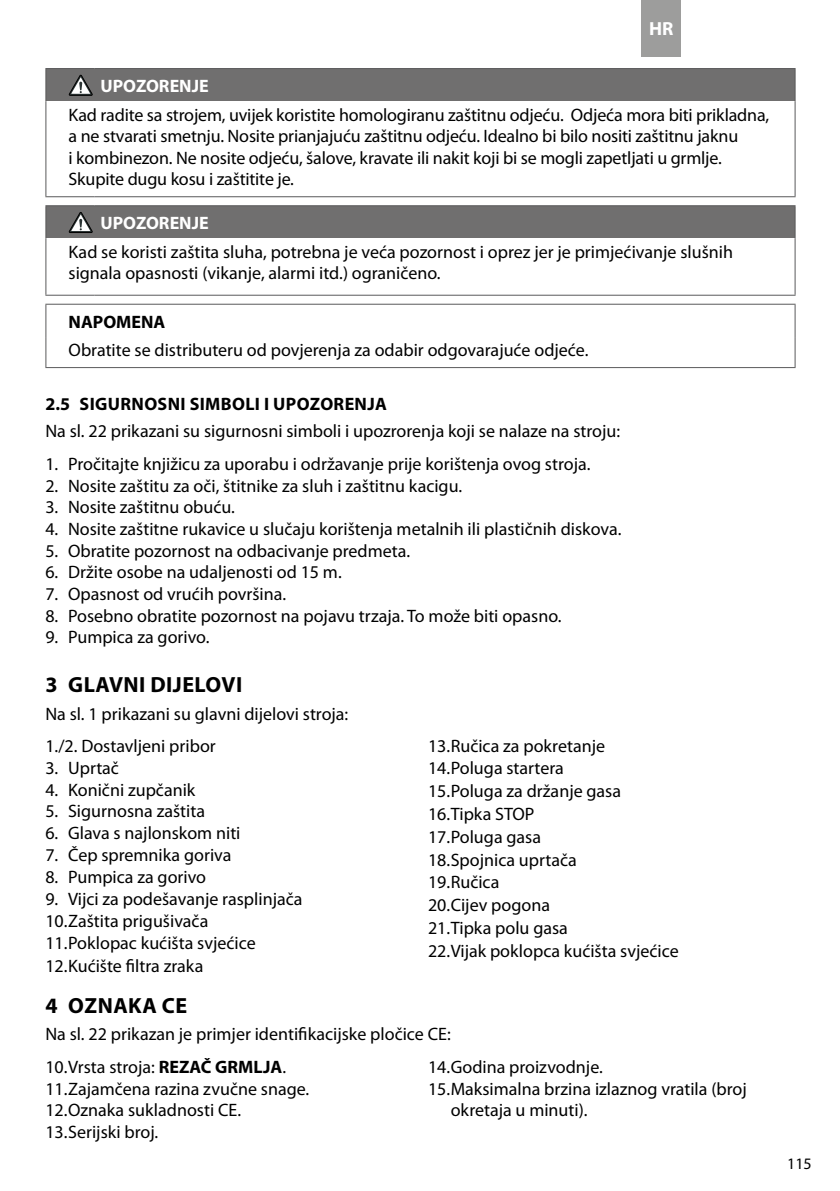
<style>
.page{position:relative;width:840px;height:1191px;background:#fff}
.page>*{position:absolute;margin:0;border:0;box-sizing:border-box;transform-origin:0 0}
.t1{font:700 22px "Myriad Pro";letter-spacing:.02em;color:#000}
.t2{font:700 19px "Myriad Pro";color:#fff}
.t3{font:18px/22.8px "Myriad Pro";color:#000}
.t4{font:700 18px "Myriad Pro";letter-spacing:.02em;color:#000}
.t5{font:700 18px "Myriad Pro";color:#fff}
.t6{font:700 18px "Myriad Pro";color:#000}
.t7{font:16px "Myriad Pro";color:#000}
.s1{font-weight:700}
</style>
<div class="page">
<div style="left:641px;top:0;width:39px;height:57px;background:#9d9d9c"></div>
<hr style="left:45px;top:68px;width:50px;height:1px;background:#5a5a5b">
<hr style="left:45px;top:69px;width:1px;height:32px;background:#5a5a5b">
<hr style="left:95px;top:68px;width:700px;height:1px;background:#5a5a5b">
<hr style="left:794px;top:69px;width:1px;height:32px;background:#5a5a5b">
<hr style="left:45px;top:101px;width:1px;height:95px;background:#5a5a5b">
<hr style="left:794px;top:101px;width:1px;height:95px;background:#5a5a5b">
<hr style="left:45px;top:196px;width:50px;height:1px;background:#5a5a5b">
<hr style="left:95px;top:196px;width:700px;height:1px;background:#5a5a5b">
<div style="left:46px;top:69px;width:748px;height:32px;background:#706f6f"></div>
<hr style="left:45px;top:205px;width:50px;height:1px;background:#5a5a5b">
<hr style="left:45px;top:206px;width:1px;height:33px;background:#5a5a5b">
<hr style="left:95px;top:205px;width:700px;height:1px;background:#5a5a5b">
<hr style="left:794px;top:206px;width:1px;height:33px;background:#5a5a5b">
<hr style="left:45px;top:239px;width:1px;height:56px;background:#5a5a5b">
<hr style="left:794px;top:239px;width:1px;height:56px;background:#5a5a5b">
<hr style="left:45px;top:295px;width:50px;height:1px;background:#5a5a5b">
<hr style="left:95px;top:295px;width:700px;height:1px;background:#5a5a5b">
<div style="left:46px;top:206px;width:748px;height:33px;background:#706f6f"></div>
<hr style="left:45px;top:304px;width:750px;height:1px;background:#5a5a5b">
<hr style="left:45px;top:305px;width:1px;height:32px;background:#5a5a5b">
<hr style="left:794px;top:305px;width:1px;height:32px;background:#5a5a5b">
<hr style="left:45px;top:337px;width:1px;height:30px;background:#5a5a5b">
<hr style="left:794px;top:337px;width:1px;height:30px;background:#5a5a5b">
<hr style="left:45px;top:367px;width:750px;height:1px;background:#5a5a5b">
<p class="t2" style="left:648px;top:17px;width:26px">HR</p>
<p class="t5" style="left:100px;top:74px;width:110px">UPOZORENJE</p>
<p class="t3" style="left:69px;top:103px;width:701px;line-height:21.6px">Kad radite sa strojem, uvijek koristite homologiranu zaštitnu odjeću. Odjeća mora biti prikladna, a ne stvarati smetnju. Nosite prianjajuću zaštitnu odjeću. Idealno bi bilo nositi zaštitnu jaknu<br>i kombinezon. Ne nosite odjeću, šalove, kravate ili nakit koji bi se mogli zapetljati u grmlje.<br>Skupite dugu kosu i zaštitite je.</p>
<p class="t5" style="left:100px;top:211px;width:110px">UPOZORENJE</p>
<p class="t3" style="left:69px;top:241px;width:665px;line-height:21.6px">Kad se koristi zaštita sluha, potrebna je veća pozornost i oprez jer je primjećivanje slušnih signala opasnosti (vikanje, alarmi itd.) ograničeno.</p>
<p class="t6" style="left:69px;top:310px;width:98px">NAPOMENA</p>
<p class="t3" style="left:69px;top:338px;width:521px">Obratite se distributeru od povjerenja za odabir odgovarajuće odjeće.</p>
<p class="t4" style="left:46px;top:392px;width:343px">2.5 SIGURNOSNI SIMBOLI I UPOZORENJA</p>
<p class="t3" style="left:45px;top:419px;width:576px">Na sl. 22 prikazani su sigurnosni simboli i upozrorenja koji se nalaze na stroju:</p>
<p class="t3" style="left:45px;top:452px;width:546px">1. Pročitajte knjižicu za uporabu i održavanje prije korištenja ovog stroja.</p>
<p class="t3" style="left:45px;top:474px;width:418px">2. Nosite zaštitu za oči, štitnike za sluh i zaštitnu kacigu.</p>
<p class="t3" style="left:45px;top:496px;width:191px">3. Nosite zaštitnu obuću.</p>
<p class="t3" style="left:45px;top:517px;width:577px">4. Nosite zaštitne rukavice u slučaju korištenja metalnih ili plastičnih diskova.</p>
<p class="t3" style="left:45px;top:539px;width:366px">5. Obratite pozornost na odbacivanje predmeta.</p>
<p class="t3" style="left:45px;top:560px;width:298px">6. Držite osobe na udaljenosti od 15 m.</p>
<p class="t3" style="left:45px;top:582px;width:242px">7. Opasnost od vrućih površina.</p>
<p class="t3" style="left:45px;top:604px;width:517px">8. Posebno obratite pozornost na pojavu trzaja. To može biti opasno.</p>
<p class="t3" style="left:45px;top:625px;width:165px">9. Pumpica za gorivo.</p>
<p class="t1" style="left:46px;top:670px;width:198px">3 GLAVNI DIJELOVI</p>
<p class="t3" style="left:45px;top:697px;width:304px;line-height:32.8px">Na sl. 1 prikazani su glavni dijelovi stroja:<br>1./2. Dostavljeni pribor</p>
<p class="t3" style="left:45px;top:756px;width:75px">3. Uprtač</p>
<p class="t3" style="left:45px;top:778px;width:151px">4. Konični zupčanik</p>
<p class="t3" style="left:45px;top:799px;width:161px">5. Sigurnosna zaštita</p>
<p class="t3" style="left:45px;top:821px;width:196px">6. Glava s najlonskom niti</p>
<p class="t3" style="left:45px;top:843px;width:187px">7. Čep spremnika goriva</p>
<p class="t3" style="left:45px;top:865px;width:162px">8. Pumpica za gorivo</p>
<p class="t3" style="left:45px;top:887px;width:258px;line-height:22.2px">9. Vijci za podešavanje rasplinjača<br>10.Zaštita prigušivača<br>11.Poklopac kućišta svjećice<br>12.Kućište filtra zraka</p>
<p class="t3" style="left:428px;top:734px;width:252px">13.Ručica za pokretanje<br>14.Poluga startera<br>15.Poluga za držanje gasa<br>16.Tipka STOP<br>17.Poluga gasa<br>18.Spojnica uprtača<br>19.Ručica<br>20.Cijev pogona<br>21.Tipka polu gasa<br>22.Vijak poklopca kućišta svjećice</p>
<p class="t1" style="left:46px;top:991px;width:143px">4 OZNAKA CE</p>
<p class="t3" style="left:45px;top:1017px;width:406px;line-height:32.8px">Na sl. 22 prikazan je primjer identifikacijske pločice CE:<br>10.Vrsta stroja: <span class="s1">REZAČ GRMLJA</span>.</p>
<p class="t3" style="left:45px;top:1077px;width:265px;line-height:21.6px">11.Zajamčena razina zvučne snage.<br>12.Oznaka sukladnosti CE.<br>13.Serijski broj.</p>
<p class="t3" style="left:428px;top:1055px;width:176px">14.Godina proizvodnje.</p>
<p class="t3" style="left:428px;top:1077px;width:320px">15.Maksimalna brzina izlaznog vratila (broj</p>
<p class="t3" style="left:450px;top:1098px;width:138px">okretaja u minuti).</p>
<p class="t7" style="left:786px;top:1153px;width:26px">115</p>
</div>
